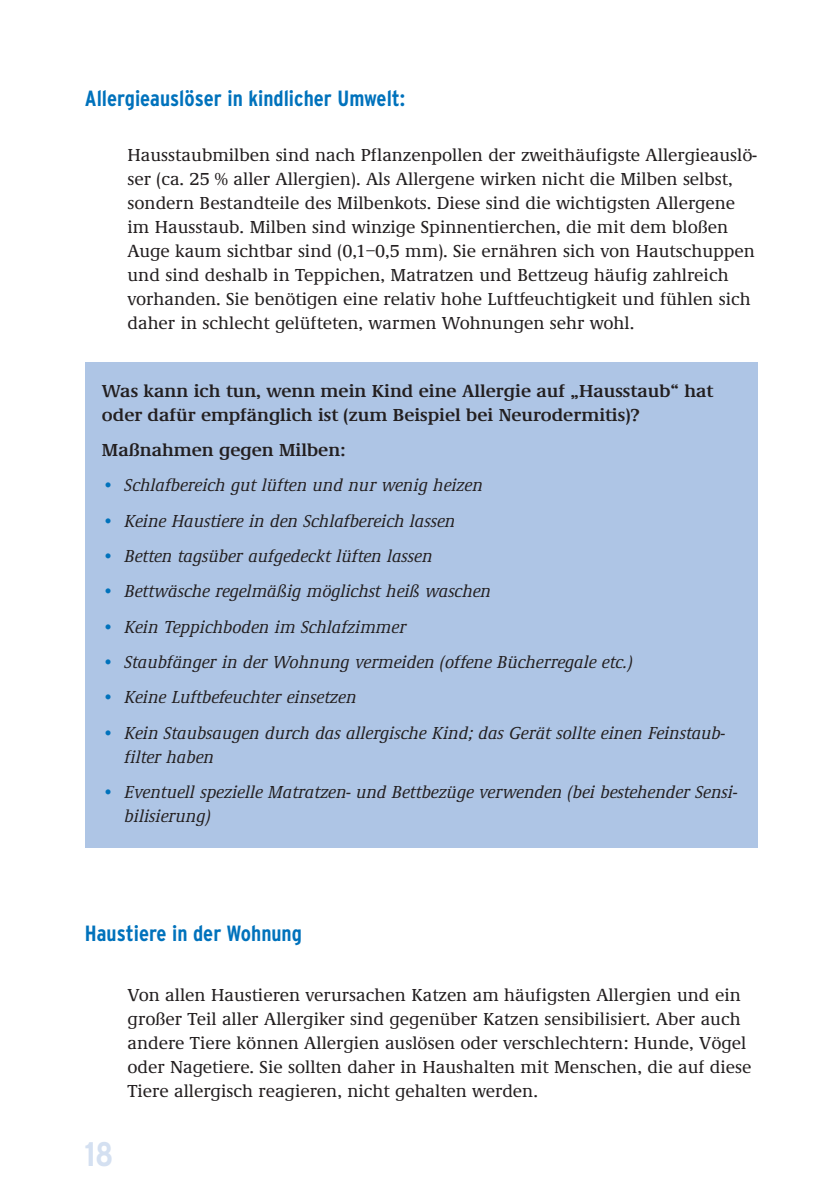
<style>
.page{position:relative;width:840px;height:1191px;background:#fff}
.page>*{position:absolute;margin:0;border:0;box-sizing:border-box;transform-origin:0 0}
.t1{font:700 condensed 34px "Interstate";color:#d4e0f1}
.t2{font:700 condensed 22px "Interstate";color:#0072bc}
.t3{font:500 18px/24px "Demos EF";color:#231f20}
.t4{font:italic 500 18px/24px "Demos EF";color:#231f20}
.t5{font:600 18px/24px "Demos EF";color:#231f20}
.s1{color:#0072bc}
</style>
<div class="page">
<div style="left:85px;top:362px;width:673px;height:486px;background:#aec5e5"></div>
<p class="t2" style="left:85px;top:90px;width:322px">Allergieauslöser in kindlicher Umwelt:</p>
<p class="t3" style="left:127px;top:144px;width:630px">Hausstaubmilben sind nach Pflanzenpollen der zweithäufigste Allergieauslö&shy;ser (ca. 25 % aller Allergien). Als Allergene wirken nicht die Milben selbst, sondern Bestandteile des Milbenkots. Diese sind die wichtigsten Allergene im Hausstaub. Milben sind winzige Spinnentierchen, die mit dem bloßen Auge kaum sichtbar sind (0,1–0,5 mm). Sie ernähren sich von Hautschuppen und sind deshalb in Teppichen, Matratzen und Bettzeug häufig zahlreich vorhanden. Sie benötigen eine relativ hohe Luftfeuchtigkeit und fühlen sich daher in schlecht gelüfteten, warmen Wohnungen sehr wohl.</p>
<p class="t5" style="left:102px;top:380px;width:612px">Was kann ich tun, wenn mein Kind eine Allergie auf „Hausstaub“ hat oder dafür empfänglich ist (zum Beispiel bei Neurodermitis)?</p>
<p class="t5" style="left:102px;top:439px;width:245px">Maßnahmen gegen Milben:</p>
<p class="t4" style="left:102px;top:475px;width:382px"><span class="s1">•</span> Schlafbereich gut lüften und nur wenig heizen</p>
<p class="t4" style="left:102px;top:510px;width:355px"><span class="s1">•</span> Keine Haustiere in den Schlafbereich lassen</p>
<p class="t4" style="left:102px;top:546px;width:332px"><span class="s1">•</span> Betten tagsüber aufgedeckt lüften lassen</p>
<p class="t4" style="left:102px;top:581px;width:390px"><span class="s1">•</span> Bettwäsche regelmäßig möglichst heiß waschen</p>
<p class="t4" style="left:102px;top:616px;width:306px"><span class="s1">•</span> Kein Teppichboden im Schlafzimmer</p>
<p class="t4" style="left:102px;top:652px;width:532px"><span class="s1">•</span> Staubfänger in der Wohnung vermeiden (offene Bücherregale etc.)</p>
<p class="t4" style="left:102px;top:687px;width:256px"><span class="s1">•</span> Keine Luftbefeuchter einsetzen</p>
<p class="t4" style="left:125px;top:722px;width:601px;text-indent:-23px"><span class="s1">•</span> Kein Staubsaugen durch das allergische Kind; das Gerät sollte einen Feinstaub&shy;filter haben</p>
<p class="t4" style="left:125px;top:782px;width:613px;text-indent:-23px"><span class="s1">•</span> Eventuell spezielle Matratzen- und Bettbezüge verwenden (bei bestehender Sensi&shy;bilisierung)</p>
<p class="t2" style="left:85px;top:924px;width:218px">Haustiere in der Wohnung</p>
<p class="t3" style="left:127px;top:984px;width:625px">Von allen Haustieren verursachen Katzen am häufigsten Allergien und ein großer Teil aller Allergiker sind gegenüber Katzen sensibilisiert. Aber auch andere Tiere können Allergien auslösen oder verschlechtern: Hunde, Vögel oder Nagetiere. Sie sollten daher in Haushalten mit Menschen, die auf diese Tiere allergisch reagieren, nicht gehalten werden.</p>
<h1 class="t1" style="left:85px;top:1141px;width:30px">18</h1>
</div>
